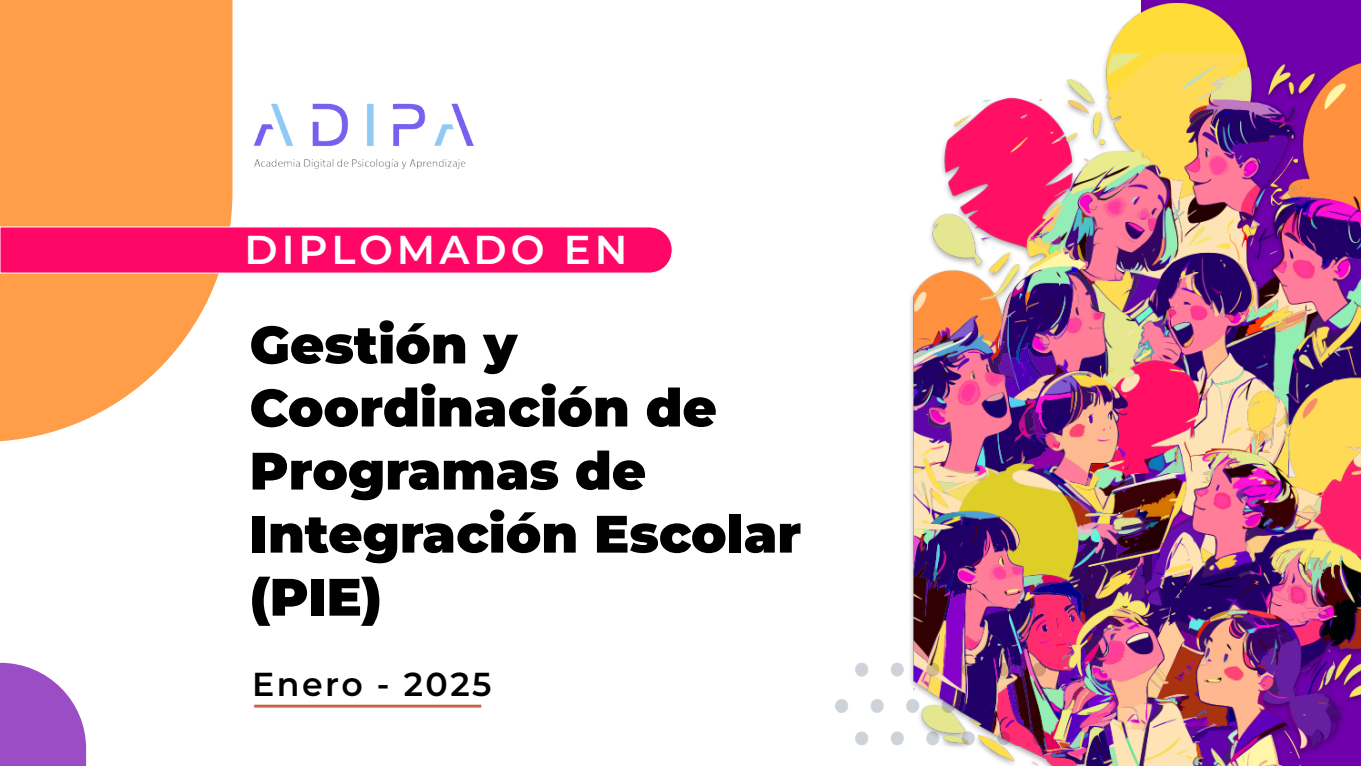
<style>
.page{position:relative;width:1361px;height:766px;background:#fff}
.page>*{position:absolute;margin:0;border:0;box-sizing:border-box;transform-origin:0 0}
.t1{font:900 52.5px/63px "Montserrat";color:#000}
.t2{font:600 40.25px "Montserrat";letter-spacing:.1em;color:#fff}
.t3{font:600 33.25px "Montserrat";letter-spacing:.075em;color:#000}
</style>
<div class="page">
<svg style="left:0;top:662px;width:86px;height:103px"></svg>
<svg style="left:0;top:0;width:232px;height:441px;fill:#ff9d48"></svg>
<img style="left:910px;top:0;width:451px;height:765px">
<hr style="left:254px;top:704px;width:228px;height:3px;background:#c66144">
<img style="left:835px;top:662px;width:210px;height:83px">
<img style="left:254px;top:103px;width:219px;height:66px">
<svg style="left:0;top:226px;width:673px;height:48px"></svg>
<p class="t2" style="left:244px;top:221px;width:384px">DIPLOMADO EN</p>
<p class="t1" style="left:250px;top:310px;width:553px">Gestión y<br>Coordinación de<br>Programas de<br>Integración Escolar (PIE)</p>
<p class="t3" style="left:252px;top:660px;width:241px">Enero - 2025</p>
</div>
